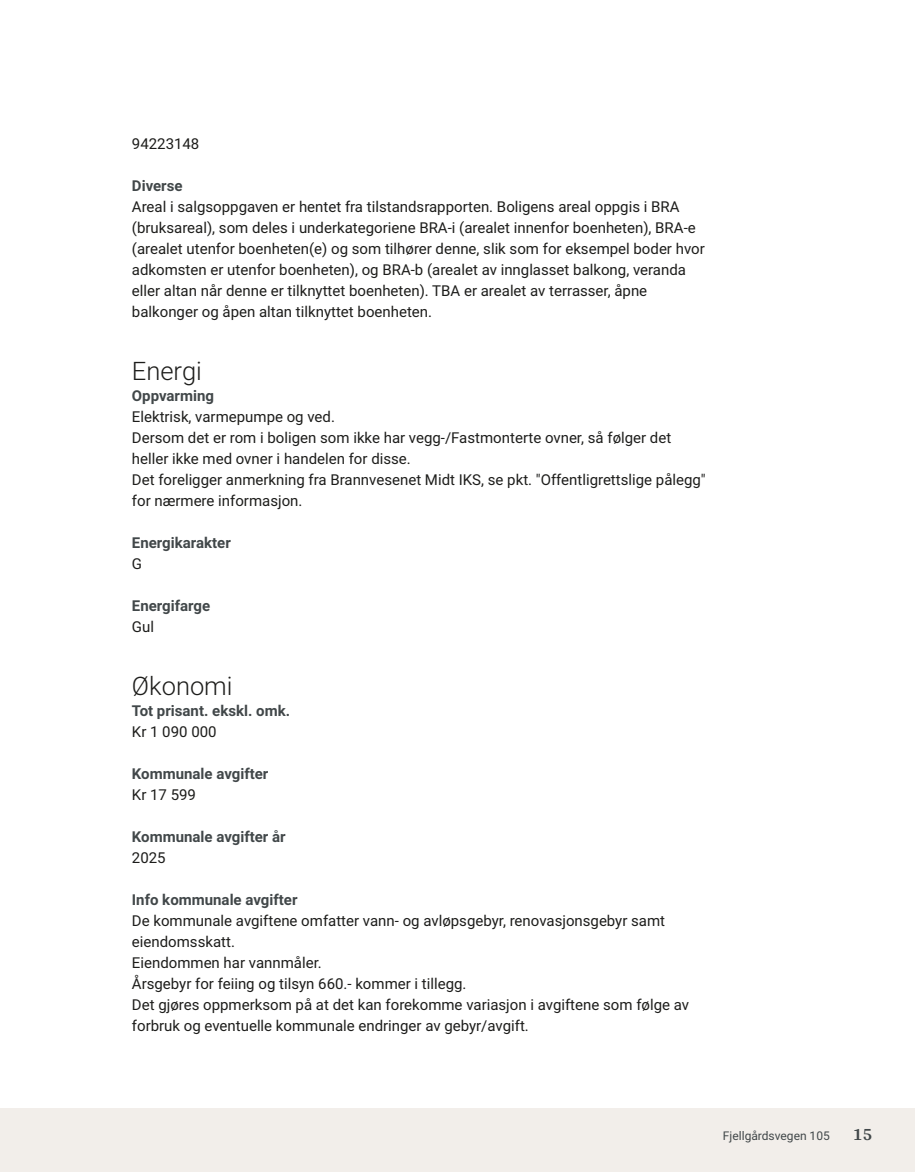
<style>
.page{position:relative;width:915px;height:1172px;background:#fff}
.page>*{position:absolute;margin:0;border:0;box-sizing:border-box;transform-origin:0 0}
.t1{font:300 25.5px "Roboto Vitec";color:#1d1d1b}
.t2{font:700 18px "Arya";color:#414749}
.t3{font:15px/21px "Roboto Vitec";color:#1d1d1b}
.t4{font:700 15px "Roboto Vitec";color:#414749}
.t5{font:12px "Roboto Vitec";color:#414749}
</style>
<div class="page">
<div style="left:0;top:1108px;width:914px;height:64px;background:#f2eeea"></div>
<p class="t3" style="left:132px;top:132px;width:69px">94223148</p>
<p class="t4" style="left:132px;top:175px;width:52px">Diverse</p>
<p class="t3" style="left:132px;top:195px;width:574px">Areal i salgsoppgaven er hentet fra tilstandsrapporten. Boligens areal oppgis i BRA (bruksareal), som deles i underkategoriene BRA‑i (arealet innenfor boenheten), BRA‑e (arealet utenfor boenheten(e) og som tilhører denne, slik som for eksempel boder hvor adkomsten er utenfor boenheten), og BRA‑b (arealet av innglasset balkong, veranda eller altan når denne er tilknyttet boenheten). TBA er arealet av terrasser, åpne balkonger og åpen altan tilknyttet boenheten.</p>
<h1 class="t1" style="left:132px;top:353px;width:71px">Energi</h1>
<p class="t4" style="left:132px;top:385px;width:84px">Oppvarming</p>
<p class="t3" style="left:132px;top:405px;width:575px">Elektrisk, varmepumpe og ved.<br>Dersom det er rom i boligen som ikke har vegg‑/ Fastmonterte ovner, så følger det heller ikke med ovner i handelen for disse.<br>Det foreligger anmerkning fra Brannvesenet Midt IKS, se pkt. "Offentligrettslige pålegg" for nærmere informasjon.</p>
<p class="t4" style="left:132px;top:532px;width:100px">Energikarakter</p>
<p class="t3" style="left:132px;top:552px;width:12px">G</p>
<p class="t4" style="left:132px;top:595px;width:80px">Energifarge</p>
<p class="t3" style="left:132px;top:615px;width:24px">Gul</p>
<h1 class="t1" style="left:132px;top:668px;width:102px">Økonomi</h1>
<p class="t4" style="left:132px;top:700px;width:160px">Tot prisant. ekskl. omk.</p>
<p class="t3" style="left:132px;top:720px;width:86px">Kr 1 090 000</p>
<p class="t4" style="left:132px;top:763px;width:138px">Kommunale avgifter</p>
<p class="t3" style="left:132px;top:783px;width:66px">Kr 17 599</p>
<p class="t4" style="left:132px;top:826px;width:155px">Kommunale avgifter år</p>
<p class="t3" style="left:132px;top:846px;width:35px">2025</p>
<p class="t4" style="left:132px;top:889px;width:167px">Info kommunale avgifter</p>
<p class="t3" style="left:132px;top:909px;width:558px">De kommunale avgiftene omfatter vann‑ og avløpsgebyr, renovasjonsgebyr samt eiendomsskatt.<br>Eiendommen har vannmåler.<br>Årsgebyr for feiing og tilsyn 660.‑ kommer i tillegg.<br>Det gjøres oppmerksom på at det kan forekomme variasjon i avgiftene som følge av forbruk og eventuelle kommunale endringer av gebyr/ avgift.</p>
<p class="t5" style="left:722px;top:1127px;width:108px">Fjellgårdsvegen 105</p>
<p class="t2" style="left:852px;top:1123px;width:21px">15</p>
</div>
